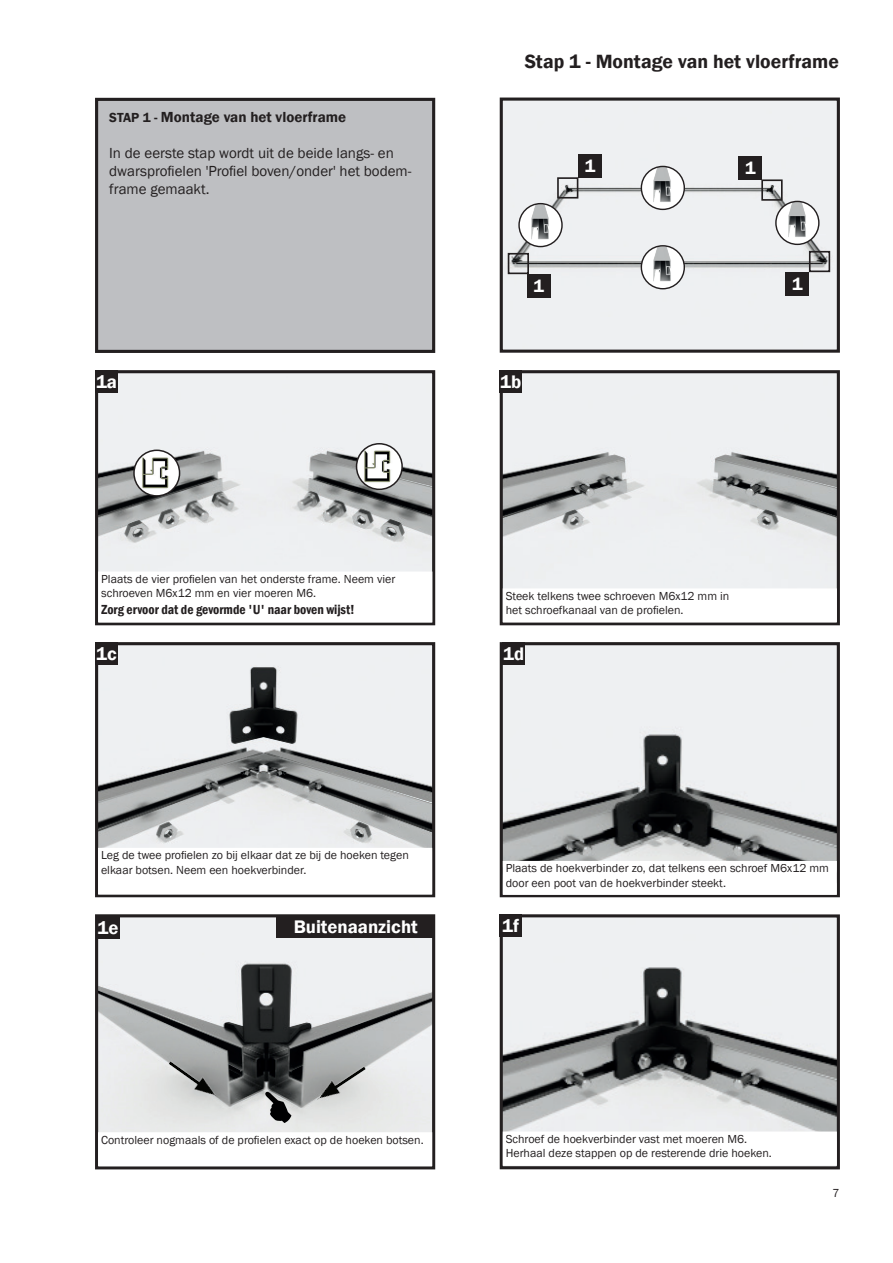
<style>
.page{position:relative;width:893px;height:1263px;background:#fff}
.page>*{position:absolute;margin:0;border:0;box-sizing:border-box;transform-origin:0 0}
.t1{font:600 19.65px "Franklin Gothic";color:#231f20}
.t2{font:600 18.75px "Franklin Gothic";color:#fff}
.t3{font:600 18px "Franklin Gothic";color:#fff}
.t4{font:15px/18px "Franklin Gothic";color:#231f20}
.t5{font:600 15px "Franklin Gothic";color:#231f20}
.t6{font:600 condensed 13.5px "Franklin Gothic";color:#231f20}
.t7{font:12px/14.4px "Franklin Gothic";color:#231f20}
.s1{font-size:13.5px}
</style>
<div class="page">
<img style="left:504px;top:374px;width:332px;height:214px">
<div style="left:500px;top:370px;width:340px;height:255px;border:3px solid #231f20"></div>
<img style="left:99px;top:374px;width:332px;height:197px">
<div style="left:95px;top:370px;width:340px;height:255px;border:3px solid #231f20"></div>
<img style="left:99px;top:646px;width:332px;height:202px">
<div style="left:95px;top:642px;width:340px;height:255px;border:3px solid #231f20"></div>
<img style="left:504px;top:918px;width:332px;height:213px">
<div style="left:500px;top:914px;width:340px;height:255px;border:3px solid #231f20"></div>
<div style="left:96px;top:370px;width:22px;height:22px;background:#231f20"></div>
<div style="left:500px;top:914px;width:22px;height:23px;background:#231f20"></div>
<div style="left:500px;top:370px;width:22px;height:22px;background:#231f20"></div>
<div style="left:504px;top:102px;width:332px;height:247px;background:#eef0f2"></div>
<div style="left:500px;top:98px;width:340px;height:255px;border:3px solid #231f20"></div>
<div style="left:97px;top:99px;width:337px;height:252px;background:#bebfc2"></div>
<div style="left:95px;top:98px;width:340px;height:255px;border:3px solid #231f20"></div>
<img style="left:99px;top:918px;width:332px;height:214px">
<div style="left:95px;top:914px;width:340px;height:255px;border:3px solid #231f20"></div>
<div style="left:97px;top:916px;width:22px;height:22px;background:#231f20"></div>
<div style="left:578px;top:154px;width:23px;height:23px;background:#231f20"></div>
<div style="left:508px;top:253px;width:21px;height:21px;border:2px solid #231f20"></div>
<div style="left:527px;top:274px;width:23px;height:23px;background:#231f20"></div>
<div style="left:761px;top:179px;width:22px;height:22px;border:2px solid #231f20"></div>
<div style="left:739px;top:156px;width:23px;height:23px;background:#231f20"></div>
<div style="left:809px;top:251px;width:21px;height:21px;border:2px solid #231f20"></div>
<div style="left:786px;top:272px;width:23px;height:23px;background:#231f20"></div>
<img style="left:504px;top:646px;width:332px;height:215px">
<div style="left:500px;top:642px;width:340px;height:255px;border:3px solid #231f20"></div>
<div style="left:96px;top:642px;width:22px;height:23px;background:#231f20"></div>
<img style="left:301px;top:1043px;width:79px;height:79px">
<img style="left:153px;top:1040px;width:79px;height:79px">
<div style="left:503px;top:642px;width:22px;height:23px;background:#231f20"></div>
<img style="left:641px;top:167px;width:43px;height:42px">
<div style="left:641px;top:166px;width:44px;height:44px;border:1px solid #231f20;border-radius:50%"></div>
<img style="left:641px;top:246px;width:43px;height:43px">
<div style="left:641px;top:245px;width:44px;height:44px;border:1px solid #231f20;border-radius:50%"></div>
<img style="left:519px;top:204px;width:43px;height:43px">
<div style="left:518px;top:203px;width:45px;height:44px;border:1px solid #231f20;border-radius:50%"></div>
<img style="left:776px;top:202px;width:42px;height:42px">
<div style="left:775px;top:201px;width:44px;height:44px;border:1px solid #231f20;border-radius:50%"></div>
<div style="left:557px;top:177px;width:21px;height:22px;border:2px solid #231f20"></div>
<img style="left:134px;top:453px;width:46px;height:40px">
<div style="left:133px;top:449px;width:47px;height:48px;border:2px solid #231f20;border-radius:50%"></div>
<svg style="left:357px;top:444px;width:45px;height:45px"></svg>
<img style="left:357px;top:447px;width:45px;height:39px">
<div style="left:356px;top:443px;width:47px;height:47px;border:2px solid #231f20;border-radius:50%"></div>
<div style="left:277px;top:915px;width:158px;height:22px;background:#231f20"></div>
<div style="left:98px;top:848px;width:334px;height:47px;border:3px solid #fff"></div>
<div style="left:503px;top:861px;width:334px;height:34px;border:3px solid #fff"></div>
<svg style="left:257px;top:1088px;width:38px;height:39px"></svg>
<p class="t5" style="left:109px;top:108px;width:239px"><span class="s1">STAP 1 -</span> Montage van het vloerframe</p>
<p class="t4" style="left:109px;top:144px;width:304px">In de eerste stap wordt uit de beide langs- en dwarsprofielen 'Profiel boven/onder' het bodem&shy;frame gemaakt.</p>
<h2 class="t2" style="left:96px;top:370px;width:23px">1a</h2>
<p class="t7" style="left:101px;top:572px;width:296px">Plaats de vier profielen van het onderste frame. Neem vier schroeven M6x12 mm en vier moeren M6.</p>
<p class="t6" style="left:101px;top:600px;width:255px">Zorg ervoor dat de gevormde 'U' naar boven wijst!</p>
<h1 class="t1" style="left:525px;top:49px;width:316px">Stap 1 - Montage van het vloerframe</h1>
<h3 class="t3" style="left:585px;top:155px;width:12px">1</h3>
<h3 class="t3" style="left:534px;top:275px;width:12px">1</h3>
<h2 class="t2" style="left:500px;top:370px;width:23px">1b</h2>
<h3 class="t3" style="left:745px;top:157px;width:12px">1</h3>
<h3 class="t3" style="left:792px;top:273px;width:12px">1</h3>
<p class="t7" style="left:506px;top:589px;width:225px">Steek telkens twee schroeven M6x12 mm in het schroefkanaal van de profielen.</p>
<h2 class="t2" style="left:96px;top:642px;width:22px">1c</h2>
<h2 class="t2" style="left:503px;top:642px;width:23px">1d</h2>
<p class="t7" style="left:101px;top:848px;width:309px">Leg de twee profielen zo bij elkaar dat ze bij de hoeken tegen elkaar botsen. Neem een hoekverbinder.</p>
<h2 class="t2" style="left:98px;top:916px;width:22px">1e</h2>
<h2 class="t2" style="left:294px;top:915px;width:126px">Buitenaanzicht</h2>
<p class="t7" style="left:506px;top:861px;width:325px">Plaats de hoekverbinder zo, dat telkens een schroef M6x12 mm door een poot van de hoekverbinder steekt.</p>
<h2 class="t2" style="left:502px;top:914px;width:18px">1f</h2>
<p class="t7" style="left:101px;top:1133px;width:324px">Controleer nogmaals of de profielen exact op de hoeken botsen.</p>
<p class="t7" style="left:506px;top:1132px;width:268px">Schroef de hoekverbinder vast met moeren M6.<br>Herhaal deze stappen op de resterende drie hoeken.</p>
<p class="t7" style="left:832px;top:1186px;width:9px">7</p>
</div>
